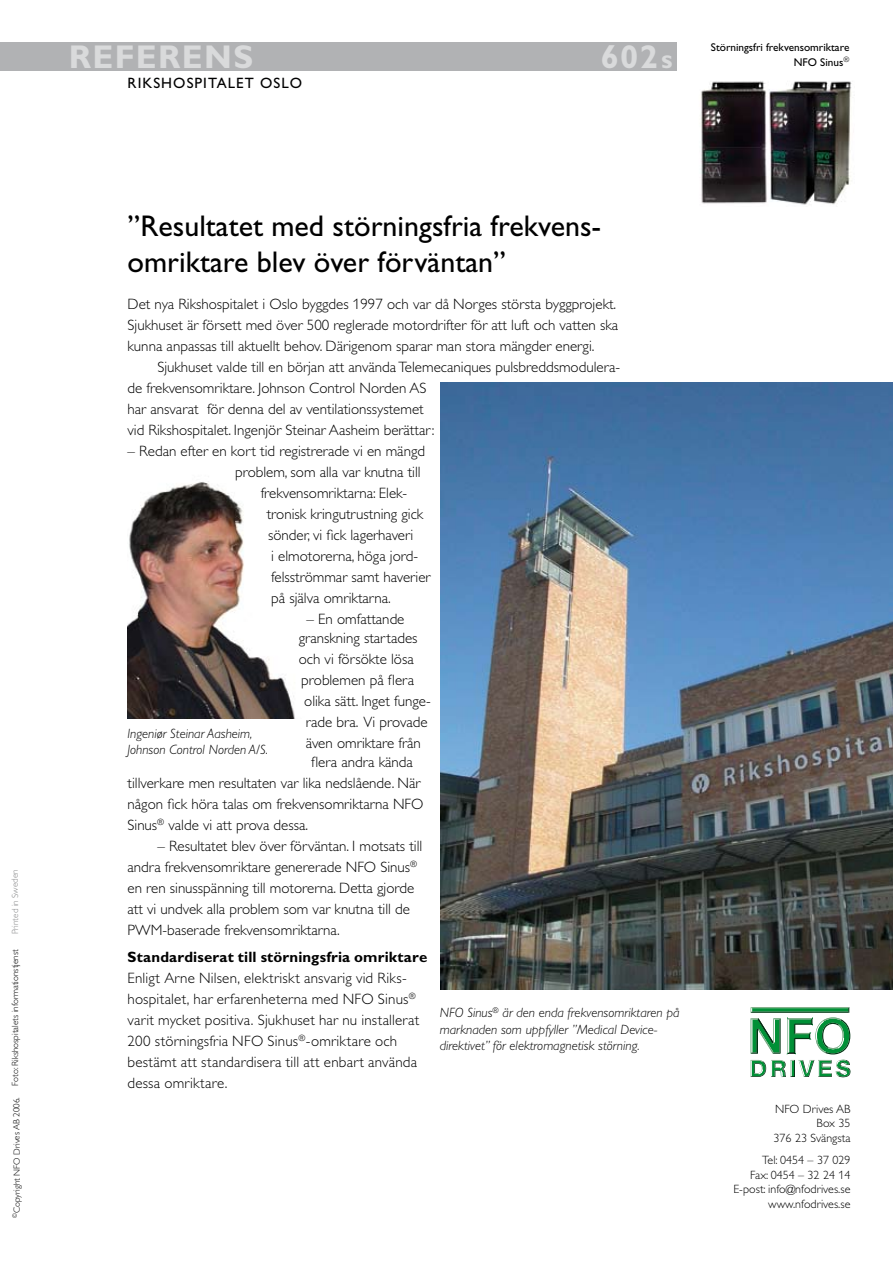
<style>
.page{position:relative;width:893px;height:1263px;background:#fff}
.page>*{position:absolute;margin:0;border:0;box-sizing:border-box;transform-origin:0 0}
.t1{font:700 33px "Gill Alt One";letter-spacing:.04em;color:#d9dadb}
.t2{font:30px/36px "Gill Alt One";color:#000}
.t3{font:700 27px "Gill Alt One";color:#d9dadb}
.t4{font:300 15px/21px "Gill Alt One";color:#000}
.t5{font:700 15px "Gill Alt One";letter-spacing:.01em;color:#000}
.t6{font:15px "Gill Alt One";letter-spacing:.07em;color:#000}
.t7{font:italic 300 13.5px/16.5px "Gill Alt One";color:#000}
.t8{font:300 12px/14.4px "Gill Alt One";color:#000;text-align:right}
.t9{font:11.25px/15px "Gill Alt One";color:#000}
.t10{font:300 9px "Gill Alt One";color:#000}
.t11{font:300 9px "Gill Alt One";color:#878889}
.t12{font:300 7.5px "Gill Alt One";color:#000}
</style>
<div class="page">
<div style="left:0;top:43px;width:676px;height:28px;background:#b1b2b4"></div>
<img style="left:128px;top:482px;width:167px;height:236px">
<img style="left:441px;top:383px;width:452px;height:606px">
<svg style="left:750px;top:1007px;width:100px;height:70px"></svg>
<img style="left:701px;top:81px;width:151px;height:124px">
<p class="t9" style="left:794px;top:40px;width:57px;text-indent:-83px">Störningsfri frekvensomriktare<br>NFO Sinus</p>
<h1 class="t1" style="left:601px;top:37px;width:59px">602</h1>
<h1 class="t1" style="left:69px;top:37px;width:186px">REFERENS</h1>
<p class="t12" style="left:843px;top:55px;width:7px">®</p>
<h3 class="t3" style="left:661px;top:42px;width:13px">s</h3>
<p class="t6" style="left:128px;top:74px;width:176px">RIKSHOSPITALET OSLO</p>
<p class="t11" style="left:10px;top:934px;width:66px;rotate:-90deg">Printed in Sweden</p>
<p class="t10" style="left:10px;top:1086px;width:138px;rotate:-90deg">Foto: Rikshospitalets informationstjenst</p>
<p class="t10" style="left:12px;top:1218px;width:122px;rotate:-90deg"><sup>©</sup>Copyright NFO Drives AB 2006.</p>
<h2 class="t2" style="left:128px;top:207px;width:475px">”Resultatet med störningsfria frekvens&shy;omriktare blev över förväntan”</h2>
<p class="t4" style="left:128px;top:294px;width:492px">Det nya Rikshospitalet i Oslo byggdes 1997 och var då Norges största byggprojekt.<br>Sjukhuset är försett med över 500 reglerade motordrifter för att luft och vatten ska kunna anpassas till aktuellt behov. Därigenom sparar man stora mängder energi.</p>
<p class="t4" style="left:128px;top:357px;width:494px;text-indent:30px">Sjukhuset valde till en början att använda Telemecaniques pulsbreddsmodulera&shy;de frekvensomriktare. Johnson Control Norden AS<br>har ansvarat för denna del av ventilationssystemet<br>vid Rikshospitalet. Ingenjör Steinar Aasheim berättar:</p>
<p class="t4" style="left:128px;top:441px;width:299px">– Redan efter en kort tid registrerade vi en mängd</p>
<p class="t4" style="left:235px;top:462px;width:187px">problem, som alla var knutna till</p>
<p class="t4" style="left:261px;top:483px;width:148px">frekvensomriktarna: Elek-</p>
<p class="t4" style="left:267px;top:504px;width:158px">tronisk kringutrustning gick</p>
<p class="t4" style="left:268px;top:525px;width:147px">sönder, vi fick lager-haveri</p>
<p class="t4" style="left:271px;top:546px;width:147px">i elmo-to--rerna, höga jord-</p>
<p class="t4" style="left:271px;top:567px;width:161px">felsströmmar samt haverier</p>
<p class="t4" style="left:271px;top:588px;width:121px">på själva omriktarna.</p>
<p class="t4" style="left:299px;top:610px;width:120px;line-height:18.9px;text-align:center">– En om---fattande granskning startades</p>
<p class="t4" style="left:299px;top:649px;width:117px">och vi försökte lösa</p>
<p class="t4" style="left:301px;top:670px;width:114px">problemen på flera</p>
<p class="t4" style="left:304px;top:691px;width:128px">olika sätt. Inget funge-</p>
<p class="t4" style="left:306px;top:712px;width:123px">rade bra. Vi provade</p>
<p class="t4" style="left:306px;top:733px;width:117px">även omriktare från</p>
<p class="t7" style="left:128px;top:725px;width:142px">Ingeniør Steinar Aasheim,<br>Johnson Control Norden A/S.</p>
<p class="t4" style="left:128px;top:752px;width:297px;text-indent:184px">flera andra kända tillverkare men resultaten var lika nedslående. När någon fick höra talas om frekvensomriktarna NFO Sinus<sup>®</sup> valde vi att prova dessa.</p>
<p class="t4" style="left:128px;top:836px;width:296px;text-indent:30px">– Resultatet blev över förväntan. I motsats till andra frekvensomriktare genererade NFO Sinus<sup>® </sup>en ren sinusspänning till motorerna. Detta gjorde att vi undvek alla problem som var knutna till de PWM-baserade frekvensomriktarna.</p>
<p class="t5" style="left:128px;top:948px;width:301px">Standardiserat till störningsfria omriktare</p>
<p class="t4" style="left:128px;top:967px;width:293px">Enligt Arne Nilsen, elektriskt ansvarig vid Riks&shy;hospitalet, har erfarenheterna med NFO Sinus<sup>® </sup>varit mycket positiva. Sjukhuset har nu installerat 200 störningsfria NFO Sinus<sup>®</sup>-omriktare och bestämt att standardisera till att enbart använda dessa omriktare.</p>
<p class="t7" style="left:440px;top:1004px;width:241px">NFO Sinus<sup>®</sup> är den enda frekvens-omriktaren på marknaden som uppfyller ”Medical Device&shy;direktivet” för elektromagnetisk störning.</p>
<p class="t8" style="left:774px;top:1101px;width:78px">NFO Drives AB<br>Box 35<br>376 23 Svängsta</p>
<p class="t8" style="left:733px;top:1153px;width:119px">Tel: 0454 – 37 029<br>Fax: 0454 – 32 24 14<br>E-post: info@nfodrives.se www.nfodrives.se</p>
</div>
